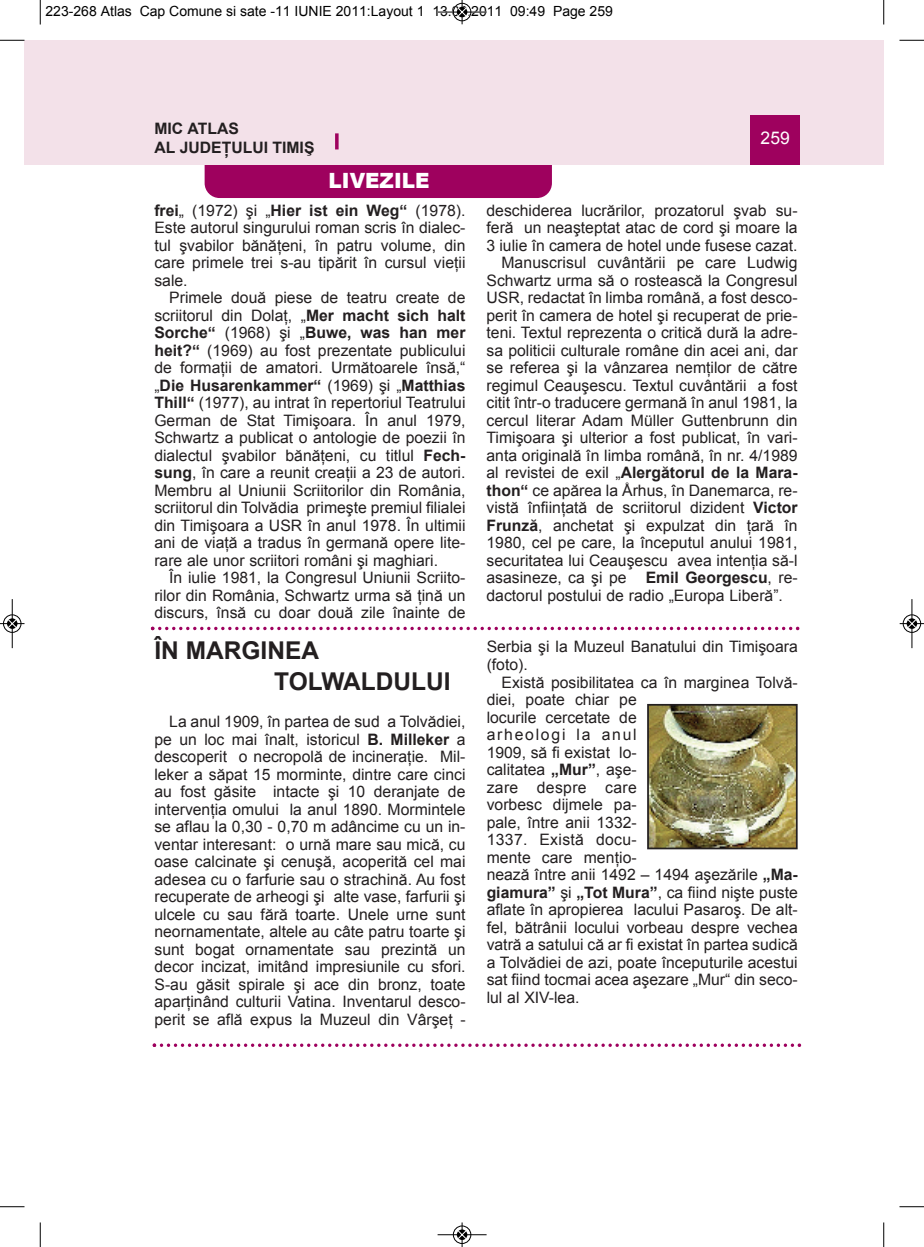
<style>
.page{position:relative;width:924px;height:1247px;background:#fff}
.page>*{position:absolute;margin:0;border:0;box-sizing:border-box;transform-origin:0 0}
.t1{font:700 24.5px/31.5px "Arial";color:#231f20}
.t2{font:900 21px "Arial";color:#fff;scale:.95 1}
.t3{font:17.5px "Arial";color:#fff}
.t4{font:15.75px/17.5px "Arial";color:#231f20;text-align:justify}
.t5{font:700 15.75px/18.9px "Arial";color:#231f20}
.t6{font:14px "Arial";color:#000}
.s1{font-weight:700}
.s2{font-weight:400}
</style>
<div class="page">
<div style="left:24px;top:40px;width:16px;height:124px;background:#f3e1e9"></div>
<div style="left:205px;top:135px;width:347px;height:63px;background:#9e015e;border-radius:15px"></div>
<div style="left:40px;top:40px;width:844px;height:124px;background:#f3e1e9"></div>
<div style="left:750px;top:115px;width:50px;height:49px;background:#9e015e"></div>
<svg style="left:335px;top:133px;width:4px;height:16px"></svg>
<img style="left:650px;top:707px;width:144px;height:139px">
<div style="left:647px;top:704px;width:150px;height:145px;border:2px solid #231f20"></div>
<svg style="left:151px;top:626px;width:648px;height:4px"></svg>
<svg style="left:153px;top:1043px;width:648px;height:3px"></svg>
<svg style="left:40px;top:0;width:1px;height:24px"></svg>
<svg style="left:0;top:40px;width:24px;height:1px"></svg>
<svg style="left:883px;top:0;width:1px;height:24px"></svg>
<svg style="left:899px;top:40px;width:25px;height:1px"></svg>
<svg style="left:40px;top:1222px;width:1px;height:24px"></svg>
<svg style="left:0;top:1206px;width:24px;height:1px"></svg>
<svg style="left:883px;top:1222px;width:1px;height:24px"></svg>
<svg style="left:899px;top:1206px;width:25px;height:1px"></svg>
<hr style="left:438px;top:12px;width:48px;height:1px;background:#000">
<div style="left:453px;top:3px;width:18px;height:18px;border:1px solid #000;border-radius:50%"></div>
<svg style="left:458px;top:0;width:8px;height:24px"></svg>
<hr style="left:438px;top:1234px;width:48px;height:1px;background:#000">
<div style="left:453px;top:1225px;width:18px;height:18px;border:1px solid #000;border-radius:50%"></div>
<svg style="left:458px;top:1222px;width:8px;height:24px"></svg>
<div style="left:3px;top:614px;width:19px;height:19px;border:1px solid #fff;border-radius:50%"></div>
<hr style="left:12px;top:599px;width:1px;height:49px;background:#000">
<div style="left:3px;top:614px;width:18px;height:18px;border:1px solid #000;border-radius:50%"></div>
<svg style="left:0;top:619px;width:24px;height:9px"></svg>
<div style="left:902px;top:614px;width:19px;height:19px;border:1px solid #fff;border-radius:50%"></div>
<hr style="left:911px;top:599px;width:1px;height:49px;background:#000">
<div style="left:903px;top:614px;width:18px;height:18px;border:1px solid #000;border-radius:50%"></div>
<svg style="left:900px;top:619px;width:24px;height:9px"></svg>
<p class="t6" style="left:46px;top:3px;width:569px">223-268 Atlas Cap Comune si sate -11 IUNIE 2011:Layout 1 13.06.2011 09:49 Page 259</p>
<p class="t5" style="left:154px;top:119px;width:162px">MIC ATLAS<br>AL JUDEŢULUI TIMIŞ</p>
<p class="t3" style="left:760px;top:128px;width:31px">259</p>
<h2 class="t2" style="left:329px;top:165px;width:108px">LIVEZILE</h2>
<p class="t4" style="left:154px;top:201px;width:313px"><span class="s1">frei</span>„ (1972) şi „<span class="s1">Hier ist ein Weg“</span> (1978).<br>Este autorul singurului roman scris în dialec&shy;tul şvabilor bănăţeni, în patru volume, din care primele trei s-au tipărit în cursul vieţii sale.</p>
<p class="t4" style="left:154px;top:289px;width:313px;text-indent:15px">Primele două piese de teatru create de scriitorul din Dolaţ, „<span class="s1">Mer macht sich halt Sorche“</span> (1968) şi „<span class="s1">Buwe, was han mer heit?“</span> (1969) au fost prezentate publicului de formaţii de amatori. Următoarele însă,“ „<span class="s1">Die Husarenkammer“</span> (1969) şi „<span class="s1">Matthias Thill“</span> (1977), au intrat în repertoriul Teatrului German de Stat Timişoara. În anul 1979, Schwartz a publicat o antologie de poezii în dialectul şvabilor bănăţeni, cu titlul <span class="s1">Fech&shy;sung</span>, în care a reunit creaţii a 23 de autori.<br>Membru al Uniunii Scriitorilor din România, scriitorul din Tolvădia primeşte premiul filialei din Timişoara a USR în anul 1978. În ultimii ani de viaţă a tradus în germană opere lite&shy;rare ale unor scriitori români şi maghiari.</p>
<p class="t4" style="left:154px;top:569px;width:313px;text-indent:15px">În iulie 1981, la Congresul Uniunii Scriito&shy;rilor din România, Schwartz urma să ţină un discurs, însă cu doar două zile înainte de</p>
<h1 class="t1" style="left:274px;top:634px;width:178px;text-indent:-120px">ÎN MARGINEA<br>TOLWALDULUI</h1>
<p class="t4" style="left:154px;top:713px;width:313px;text-indent:15px">La anul 1909, în partea de sud a Tolvădiei, pe un loc mai înalt, istoricul <span class="s1">B. Milleker</span> a descoperit o necropolă de incineraţie. Mil&shy;leker a săpat 15 morminte, dintre care cinci au fost găsite intacte şi 10 deranjate de intervenţia omului la anul 1890. Mormintele se aflau la 0,30 - 0,70 m adâncime cu un in&shy;ventar interesant: o urnă mare sau mică, cu oase calcinate şi cenuşă, acoperită cel mai adesea cu o farfurie sau o strachină. Au fost recuperate de arheogi şi alte vase, farfurii şi ulcele cu sau fără toarte. Unele urne sunt neornamentate, altele au câte patru toarte şi sunt bogat ornamentate sau prezintă un decor incizat, imitând impresiunile cu sfori.<br>S-au găsit spirale şi ace din bronz, toate aparţinând culturii Vatina. Inventarul desco&shy;perit se află expus la Muzeul din Vârşeţ -</p>
<p class="t4" style="left:486px;top:201px;width:313px">deschiderea lucrărilor, prozatorul şvab su-</p>
<p class="t4" style="left:486px;top:219px;width:313px">feră un neaşteptat atac de cord şi moare la</p>
<p class="t4" style="left:486px;top:236px;width:313px">3 iulie în camera de hotel unde fusese cazat.</p>
<p class="t4" style="left:501px;top:254px;width:298px">Manuscrisul cuvântării pe care Ludwig</p>
<p class="t4" style="left:486px;top:271px;width:313px">Schwartz urma să o rostească la Congresul</p>
<p class="t4" style="left:486px;top:289px;width:313px">USR, redactat în limba română, a fost desco-</p>
<p class="t4" style="left:486px;top:306px;width:313px">perit în camera de hotel şi recuperat de prie-</p>
<p class="t4" style="left:486px;top:324px;width:313px">teni. Textul reprezenta o critică dură la adre-</p>
<p class="t4" style="left:486px;top:341px;width:313px">sa politicii culturale române din acei ani, dar</p>
<p class="t4" style="left:486px;top:359px;width:313px">se referea şi la vânzarea nemţilor de către</p>
<p class="t4" style="left:486px;top:376px;width:313px">regimul Ceauşescu. Textul cuvântării a fost</p>
<p class="t4" style="left:486px;top:394px;width:313px">citit într-o traducere germană în anul 1981, la</p>
<p class="t4" style="left:486px;top:411px;width:313px">cercul literar Adam Müller Guttenbrunn din</p>
<p class="t4" style="left:486px;top:429px;width:313px">Timişoara şi ulterior a fost publicat, în vari-</p>
<p class="t4" style="left:486px;top:446px;width:313px">anta originală în limba română, în nr. 4/1989</p>
<p class="t5" style="left:486px;top:463px;width:312px"><span class="s2">al revistei de exil „</span>Alergătorul de la Mara-</p>
<p class="t4" style="left:486px;top:481px;width:313px"><span class="s1">thon“</span> ce apărea la Århus, în Danemarca, re-</p>
<p class="t4" style="left:486px;top:499px;width:313px">vistă înfiinţată de scriitorul dizident <span class="s1">Victor</span></p>
<p class="t4" style="left:486px;top:516px;width:313px"><span class="s1">Frunză</span>, anchetat şi expulzat din ţară în</p>
<p class="t4" style="left:486px;top:534px;width:313px">1980, cel pe care, la începutul anului 1981,</p>
<p class="t4" style="left:486px;top:551px;width:313px">securitatea lui Ceauşescu avea intenţia să-l</p>
<p class="t4" style="left:486px;top:569px;width:313px">asasineze, ca şi pe <span class="s1">Emil Georgescu</span>, re-</p>
<p class="t4" style="left:486px;top:586px;width:298px">dactorul postului de radio „Europa Liberă”.</p>
<p class="t4" style="left:487px;top:638px;width:313px">Serbia şi la Muzeul Banatului din Timişoara (foto).</p>
<p class="t4" style="left:487px;top:673px;width:313px;text-align:left;text-indent:15px">Există posibilitatea ca în marginea Tolvă&shy;diei, poate chiar pe<br>locurile cercetate de<br>arheologi la anul<br>1909, să fi existat lo-<br>calitatea <span class="s1">„Mur”</span>, aşe-<br>zare despre care<br>vorbesc dijmele pa-<br>pale, între anii 1332-<br>1337. Există docu-<br>mente care menţio-<br>nează între anii 1492 – 1494 aşezările <span class="s1">„Ma&shy;giamura”</span> şi <span class="s1">„Tot Mura”</span>, ca fiind nişte puste aflate în apropierea lacului Pasaroş. De alt&shy;fel, bătrânii locului vorbeau despre vechea vatră a satului că ar fi existat în partea sudică a Tolvădiei de azi, poate începuturile acestui sat fiind tocmai acea aşezare „Mur“ din seco&shy;lul al XIV-lea.</p>
</div>
